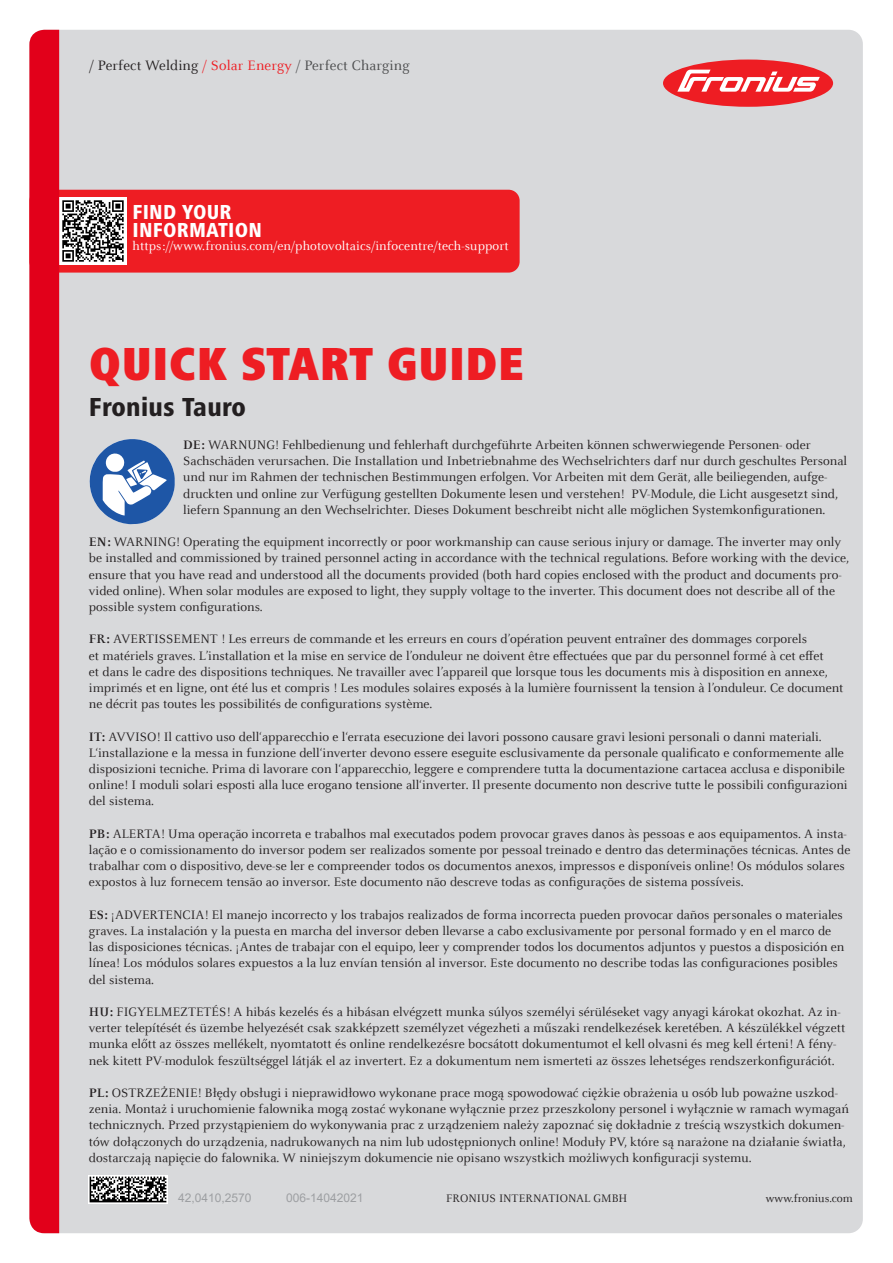
<style>
.page{position:relative;width:893px;height:1263px;background:#fff}
.page>*{position:absolute;margin:0;border:0;box-sizing:border-box;transform-origin:0 0}
.t1{font:900 condensed 48px "Frutiger Next LTW1 G";letter-spacing:.01em;color:#ee1d23}
.t2{font:800 condensed 27px "Frutiger Next LTW1 G";letter-spacing:.01em;color:#231f20}
.t3{font:800 condensed 21px "Frutiger Next LTW1 G";letter-spacing:.01em;color:#fff}
.t4{font:15px "Celeste Offc Pro";letter-spacing:.01em;color:#4b4c4d}
.t5{font:13.5px/16.2px "Celeste Offc Pro";color:#231f20}
.t6{font:13.5px "Celeste Offc Pro";letter-spacing:.01em;color:#fff}
.t7{font:12px "Celeste Offc Pro";color:#231f20}
.t8{font:12px "Arial";color:#9d9fa2}
.s1{color:#231f20}
.s2{color:#ee1d23}
.s3{font-weight:700}
</style>
<div class="page">
<div style="left:29px;top:30px;width:834px;height:1203px;background:#d8d9db;border-radius:14px"></div>
<div style="left:29px;top:190px;width:491px;height:83px;background:#ee1d23;border-radius:11px"></div>
<div style="left:663px;top:60px;width:170px;height:47px;background:#ee1d23;border-radius:50%"></div>
<svg style="left:677px;top:70px;width:143px;height:22px"></svg>
<img style="left:89px;top:1175px;width:78px;height:28px">
<img style="left:59px;top:198px;width:67px;height:67px">
<svg style="left:90px;top:439px;width:85px;height:85px"></svg>
<svg style="left:29px;top:30px;width:30px;height:1203px;background:#e20922"></svg>
<p class="t4" style="left:90px;top:57px;width:322px"><span class="s1">/ Perfect Welding</span> <span class="s2">/ Solar Energy</span> / Perfect Charging</p>
<p class="t3" style="left:133px;top:200px;width:101px">FIND YOUR</p>
<p class="t3" style="left:133px;top:218px;width:131px">INFORMATION</p>
<p class="t6" style="left:133px;top:238px;width:378px">https://www.fronius.com/en/photovoltaics/infocentre/tech-support</p>
<p class="t1" style="left:89px;top:337px;width:437px">QUICK START GUIDE</p>
<p class="t2" style="left:89px;top:392px;width:158px">Fronius Tauro</p>
<p class="t5" style="left:183px;top:436px;width:629px"><span class="s3">DE:</span> WARNUNG! Fehlbedienung und fehlerhaft durchgeführte Arbeiten können schwerwiegende Personen- oder</p>
<p class="t5" style="left:183px;top:453px;width:665px">Sachschäden verursachen. Die Installation und Inbetriebnahme des Wechselrichters darf nur durch geschultes Personal und nur im Rahmen der technischen Bestimmungen erfolgen. Vor Arbeiten mit dem Gerät, alle beiliegenden, aufge&shy;druckten und online zur Verfügung gestellten Dokumente lesen und verstehen! PV-Module, die Licht ausgesetzt sind, liefern Spannung an den Wechselrichter. Dieses Dokument beschreibt nicht alle möglichen Systemkonfigurationen.</p>
<p class="t5" style="left:89px;top:534px;width:762px"><span class="s3">EN:</span> WARNING! Operating the equipment incorrectly or poor workmanship can cause serious injury or damage. The inverter may only be installed and commissioned by trained personnel acting in accordance with the technical regulations. Before working with the device, ensure that you have read and understood all the documents provided (both hard copies enclosed with the product and documents pro&shy;vided online). When solar modules are exposed to light, they supply voltage to the inverter. This document does not describe all of the possible system configurations.</p>
<p class="t5" style="left:89px;top:631px;width:720px"><span class="s3">FR:</span> AVERTISSEMENT ! Les erreurs de commande et les erreurs en cours d’opération peuvent entraîner des dommages corporels</p>
<p class="t5" style="left:89px;top:647px;width:756px">et matériels graves. L’installation et la mise en service de l’onduleur ne doivent être effectuées que par du personnel formé à cet effet<br>et dans le cadre des dispositions techniques. Ne travailler avec l’appareil que lorsque tous les documents mis à disposition en annexe, imprimés et en ligne, ont été lus et compris ! Les modules solaires exposés à la lumière fournissent la tension à l’onduleur. Ce document ne décrit pas toutes les possibilités de configurations système.</p>
<p class="t5" style="left:89px;top:728px;width:760px"><span class="s3">IT:</span> AVVISO! Il cattivo uso dell‘apparecchio e l‘errata esecuzione dei lavori possono causare gravi lesioni personali o danni materiali.<br>L‘installazione e la messa in funzione dell‘inverter devono essere eseguite esclusivamente da personale qualificato e conformemente alle disposizioni tecniche. Prima di lavorare con l‘apparecchio, leggere e comprendere tutta la documentazione cartacea acclusa e disponibile online! I moduli solari esposti alla luce erogano tensione all‘inverter. Il presente documento non descrive tutte le possibili configurazioni del sistema.</p>
<p class="t5" style="left:89px;top:825px;width:763px"><span class="s3">PB:</span> ALERTA! Uma operação incorreta e trabalhos mal executados podem provocar graves danos às pessoas e aos equipamentos. A insta&shy;lação e o comissionamento do inversor podem ser realizados somente por pessoal treinado e dentro das determinações técnicas. Antes de trabalhar com o dispositivo, deve-se ler e compreender todos os documentos anexos, impressos e disponíveis online! Os módulos solares expostos à luz fornecem tensão ao inversor. Este documento não descreve todas as configurações de sistema possíveis.</p>
<p class="t5" style="left:89px;top:906px;width:757px"><span class="s3">ES:</span> ¡ADVERTENCIA! El manejo incorrecto y los trabajos realizados de forma incorrecta pueden provocar daños personales o materiales graves. La instalación y la puesta en marcha del inversor deben llevarse a cabo exclusivamente por personal formado y en el marco de las disposiciones técnicas. ¡Antes de trabajar con el equipo, leer y comprender todos los documentos adjuntos y puestos a disposición en línea! Los módulos solares expuestos a la luz envían tensión al inversor. Este documento no describe todas las configuraciones posibles del sistema.</p>
<p class="t5" style="left:89px;top:1003px;width:758px"><span class="s3">HU:</span> FIGYELMEZTETÉS! A hibás kezelés és a hibásan elvégzett munka súlyos személyi sérüléseket vagy anyagi károkat okozhat. Az in&shy;verter telepítését és üzembe helyezését csak szakképzett személyzet végezheti a műszaki rendelkezések keretében. A készülékkel végzett munka előtt az összes mellékelt, nyomtatott és online rendelkezésre bocsátott dokumentumot el kell olvasni és meg kell érteni! A fény&shy;nek kitett PV-modulok feszültséggel látják el az invertert. Ez a dokumentum nem ismerteti az összes lehetséges rendszerkonfigurációt.</p>
<p class="t5" style="left:89px;top:1084px;width:761px"><span class="s3">PL:</span> OSTRZEŻENIE! Błędy obsługi i nieprawidłowo wykonane prace mogą spowodować ciężkie obrażenia u osób lub poważne uszkod&shy;zenia. Montaż i uruchomienie falownika mogą zostać wykonane wyłącznie przez przeszkolony personel i wyłącznie w ramach wymagań technicznych. Przed przystąpieniem do wykonywania prac z urządzeniem należy zapoznać się dokładnie z treścią wszystkich dokumen&shy;tów dołączonych do urządzenia, nadrukowanych na nim lub udostępnionych online! Moduły PV, które są narażone na działanie światła, dostarczają napięcie do falownika. W niniejszym dokumencie nie opisano wszystkich możliwych konfiguracji systemu.</p>
<p class="t8" style="left:178px;top:1190px;width:75px">42,0410,2570</p>
<p class="t8" style="left:286px;top:1190px;width:79px">006-14042021</p>
<p class="t7" style="left:446px;top:1191px;width:183px">FRONIUS INTERNATIONAL GMBH</p>
<p class="t7" style="left:766px;top:1191px;width:89px">www.fronius.com</p>
</div>
